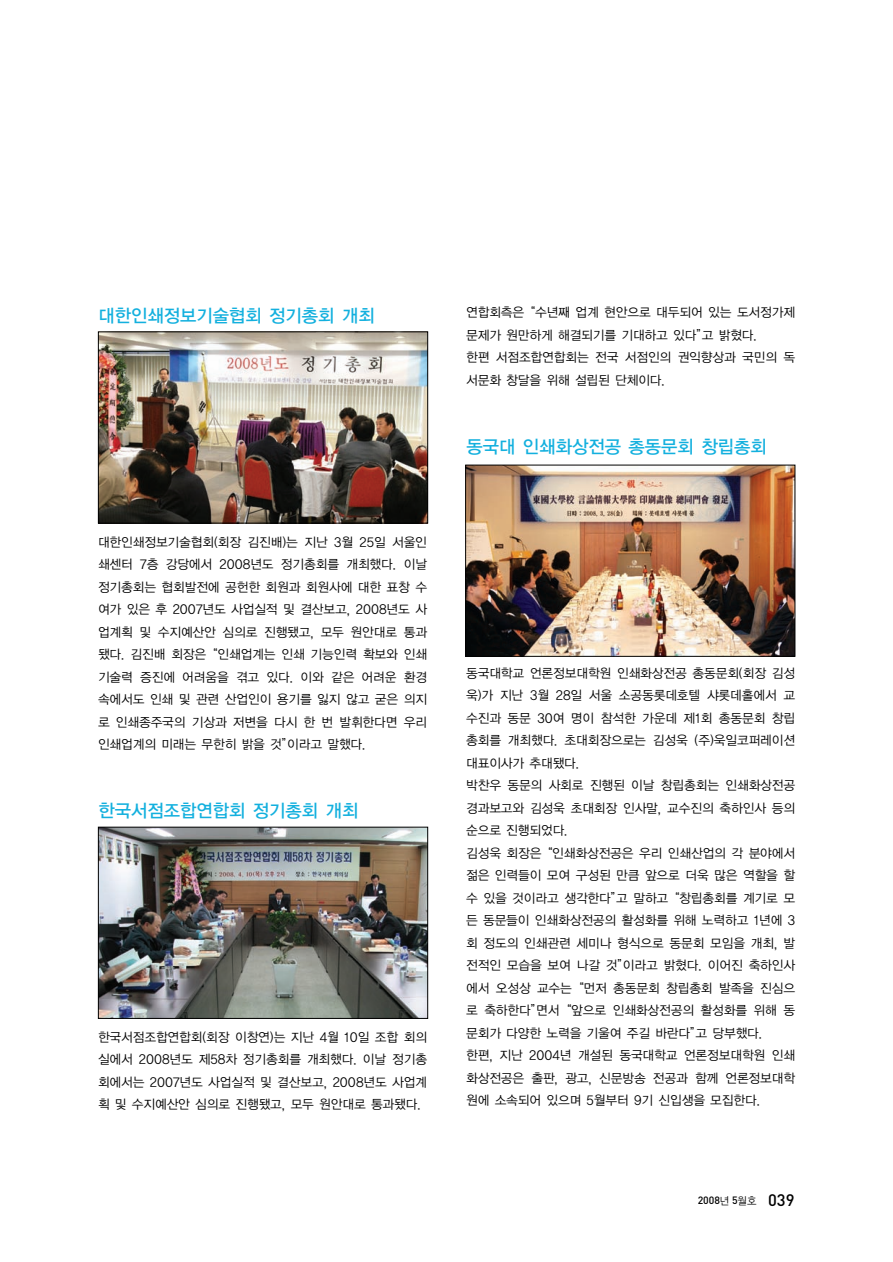
<style>
.page{position:relative;width:893px;height:1262px;background:#fff}
.page>*{position:absolute;margin:0;border:0;box-sizing:border-box;transform-origin:0 0}
.t1{font:18px "YGO13";letter-spacing:-.075em;color:#13b0de}
.t2{font:12.75px/22.5px "YGO12";letter-spacing:-.07em;color:#000;text-align:justify}
.t3{font:500 10.5px "DIN";color:#000}
.s1{font-family:"Sand Jg";font-weight:400}
.s2{font-size:16.5px}
</style>
<div class="page">
<img style="left:100px;top:334px;width:326px;height:187px">
<div style="left:98px;top:332px;width:330px;height:191px;border:1px solid #000"></div>
<img style="left:100px;top:829px;width:326px;height:187px">
<div style="left:98px;top:827px;width:330px;height:191px;border:1px solid #000"></div>
<img style="left:467px;top:467px;width:326px;height:187px">
<div style="left:465px;top:465px;width:330px;height:191px;border:1px solid #000"></div>
<h1 class="t1" style="left:98px;top:307px;width:279px">대한인쇄정보기술협회 정기총회 개최</h1>
<p class="t2" style="left:98px;top:531px;width:331px">대한인쇄정보기술협회(회장 김진배)는 지난 3월 25일 서울인 쇄센터 7층 강당에서 2008년도 정기총회를 개최했다. 이날 정기총회는 협회발전에 공헌한 회원과 회원사에 대한 표창 수 여가 있은 후 2007년도 사업실적 및 결산보고, 2008년도 사 업계획 및 수지예산안 심의로 진행됐고, 모두 원안대로 통과 됐다. 김진배 회장은“인쇄업계는 인쇄 기능인력 확보와 인쇄 기술력 증진에 어려움을 겪고 있다. 이와 같은 어려운 환경 속에서도 인쇄 및 관련 산업인이 용기를 잃지 않고 굳은 의지 로 인쇄종주국의 기상과 저변을 다시 한 번 발휘한다면 우리 인쇄업계의 미래는 무한히 밝을 것”이라고 말했다.</p>
<h1 class="t1" style="left:98px;top:802px;width:263px">한국서점조합연합회 정기총회 개최</h1>
<p class="t2" style="left:98px;top:1026px;width:331px">한국서점조합연합회(회장 이창연)는 지난 4월 10일 조합 회의 실에서 2008년도 제58차 정기총회를 개최했다. 이날 정기총 회에서는 2007년도 사업실적 및 결산보고, 2008년도 사업계 획 및 수지예산안 심의로 진행됐고, 모두 원안대로 통과됐다.</p>
<p class="t2" style="left:466px;top:302px;width:331px;text-align:left">연합회측은“수년째 업계 현안으로 대두되어 있는 도서정가제 문제가 원만하게 해결되기를 기대하고 있다”고 밝혔다.<br>한편 서점조합연합회는 전국 서점인의 권익향상과 국민의 독 서문화 창달을 위해 설립된 단체이다.</p>
<h1 class="t1" style="left:466px;top:438px;width:303px">동국대 인쇄화상전공 총동문회 창립총회</h1>
<p class="t2" style="left:466px;top:662px;width:331px;text-align:left">동국대학교 언론정보대학원 인쇄화상전공 총동문회(회장 김성 욱)가 지난 3월 28일 서울 소공동롯데호텔 샤롯데홀에서 교 수진과 동문 30여 명이 참석한 가운데 제1회 총동문회 창립 총회를 개최했다. 초대회장으로는 김성욱 (주)욱일코퍼레이션 대표이사가 추대됐다.<br>박찬우 동문의 사회로 진행된 이날 창립총회는 인쇄화상전공 경과보고와 김성욱 초대회장 인사말, 교수진의 축하인사 등의 순으로 진행되었다.<br>김성욱 회장은“인쇄화상전공은 우리 인쇄산업의 각 분야에서 젊은 인력들이 모여 구성된 만큼 앞으로 더욱 많은 역할을 할 수 있을 것이라고 생각한다”고 말하고“창립총회를 계기로 모 든 동문들이 인쇄화상전공의 활성화를 위해 노력하고 1년에 3 회 정도의 인쇄관련 세미나 형식으로 동문회 모임을 개최, 발 전적인 모습을 보여 나갈 것”이라고 밝혔다. 이어진 축하인사 에서 오성상 교수는“먼저 총동문회 창립총회 발족을 진심으 로 축하한다”면서“앞으로 인쇄화상전공의 활성화를 위해 동 문회가 다양한 노력을 기울여 주길 바란다”고 당부했다.<br>한편, 지난 2004년 개설된 동국대학교 언론정보대학원 인쇄 화상전공은 출판, 광고, 신문방송 전공과 함께 언론정보대학 원에 소속되어 있으며 5월부터 9기 신입생을 모집한다.</p>
<p class="t3" style="left:697px;top:1196px;width:98px">2008<span class="s1">년</span> 5<span class="s1">월호</span> <span class="s2">039</span></p>
</div>
